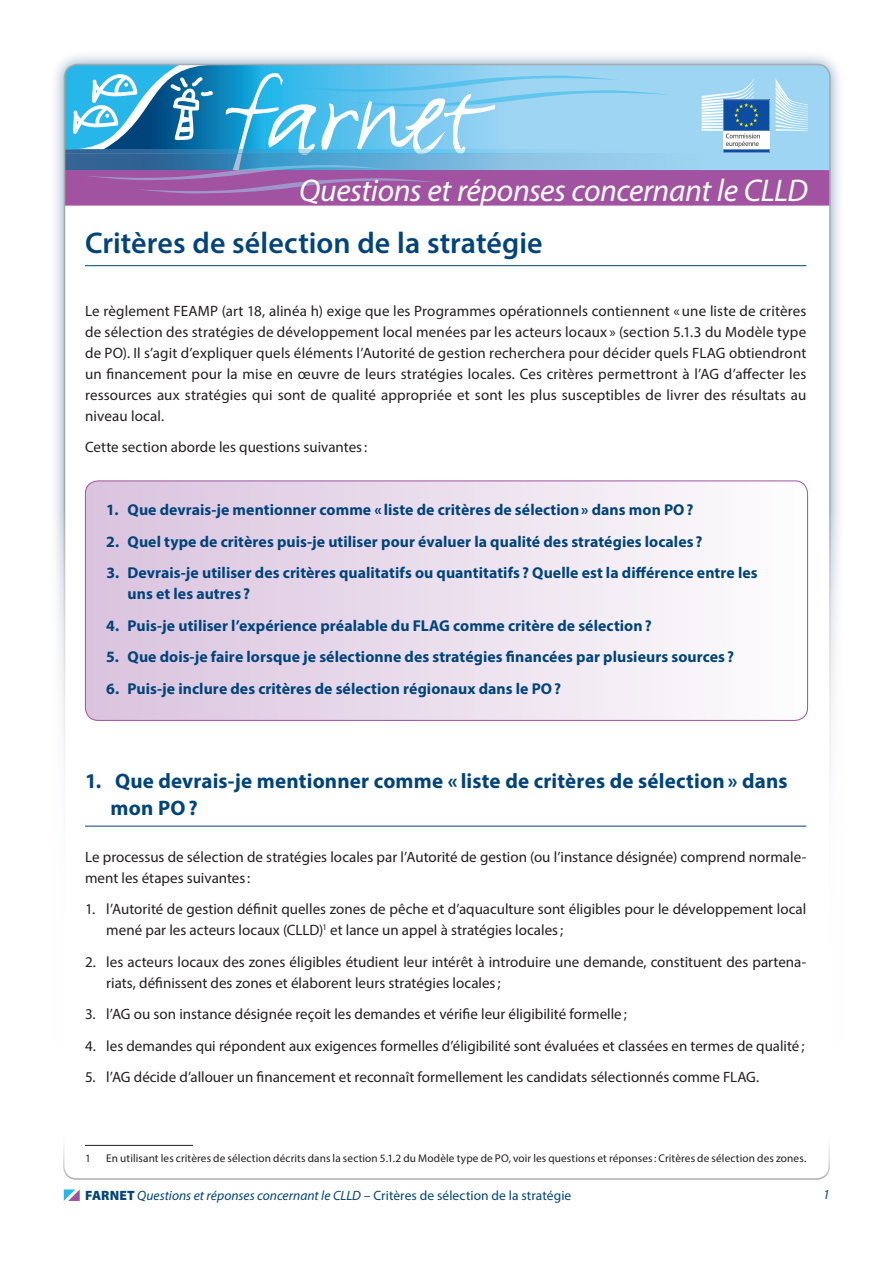
<style>
.page{position:relative;width:893px;height:1263px;background:#fff}
.page>*{position:absolute;margin:0;border:0;box-sizing:border-box;transform-origin:0 0}
.t1{font:italic 31.5px "Myriad Pro";letter-spacing:-.015em;color:#fff}
.t2{font:600 30px "Myriad Pro";color:#00447b}
.t3{font:700 21px/27px "Myriad Pro";letter-spacing:.01em;color:#00447b}
.t4{font:700 15.75px/21px "Myriad Pro";letter-spacing:.005em;color:#00447b}
.t5{font:15px/21px "Myriad Pro";color:#231f20}
.t6{font:italic 13.5px "Myriad Pro";color:#00447b}
.t7{font:11.25px "Myriad Pro";letter-spacing:.01em;color:#231f20}
.s1{font-weight:900;font-style:normal}
.s2{font-style:normal}
</style>
<div class="page">
<div style="left:49px;top:49px;width:796px;height:1166px;background:#00447b;opacity:.5"></div>
<div style="left:65px;top:65px;width:765px;height:1135px;background:#fff;border-radius:13px"></div>
<div style="left:670px;top:65px;width:160px;height:105px;background:#9ed5f3"></div>
<div style="left:65px;top:154px;width:638px;height:17px;background:#9cd3f1"></div>
<hr style="left:65px;top:150px;width:638px;height:4px;background:#9ed5f3">
<div style="left:65px;top:170px;width:765px;height:36px;background:#a153a1;border:2px solid #a153a1"></div>
<div style="left:0;top:510px;width:893px;height:753px;background:#fff"></div>
<svg style="left:65px;top:65px;width:605px;height:132px"></svg>
<svg style="left:63px;top:1144px;width:767px;height:36px"></svg>
<svg style="left:64px;top:1189px;width:16px;height:12px"></svg>
<svg style="left:85px;top:481px;width:722px;height:239px"></svg>
<div style="left:85px;top:480px;width:723px;height:241px;border:1px solid #a153a1;border-radius:13px"></div>
<hr style="left:85px;top:265px;width:721px;height:1px;background:#00447b">
<hr style="left:85px;top:826px;width:721px;height:1px;background:#00447b">
<hr style="left:85px;top:1145px;width:108px;height:1px;background:#231f20">
<svg style="left:776px;top:79px;width:32px;height:52px;background:#b8e0f6"></svg>
<svg style="left:702px;top:79px;width:67px;height:74px"></svg>
<h1 class="t1" style="left:299px;top:171px;width:510px">Questions et réponses concernant le CLLD</h1>
<h2 class="t2" style="left:85px;top:223px;width:459px">Critères de sélection de la stratégie</h2>
<p class="t5" style="left:85px;top:300px;width:723px;text-align:justify">Le règlement FEAMP (art 18, alinéa h) exige que les Programmes opérationnels contiennent « une liste de critères de sélection des stratégies de développement local menées par les acteurs locaux » (section 5.1.3 du Modèle type de PO). Il s’agit d’expliquer quels éléments l’Autorité de gestion recherchera pour décider quels FLAG obtiendront un financement pour la mise en œuvre de leurs stratégies locales. Ces critères permettront à l’AG d’affecter les ressources aux stratégies qui sont de qualité appropriée et sont les plus susceptibles de livrer des résultats au niveau local.</p>
<p class="t5" style="left:85px;top:436px;width:284px">Cette section aborde les questions suivantes:</p>
<p class="t4" style="left:106px;top:499px;width:589px">1. Que devrais-je mentionner comme « liste de critères de sélection» dans mon PO?</p>
<p class="t4" style="left:106px;top:530px;width:598px">2. Quel type de critères puis-je utiliser pour évaluer la qualité des stratégies locales ?</p>
<p class="t4" style="left:128px;top:562px;width:632px;text-indent:-21px">3. Devrais-je utiliser des critères qualitatifs ou quantitatifs ? Quelle est la différence entre les uns et les autres ?</p>
<p class="t4" style="left:106px;top:614px;width:547px">4. Puis-je utiliser l’expérience préalable du FLAG comme critère de sélection?</p>
<p class="t4" style="left:106px;top:646px;width:629px">5. Que dois-je faire lorsque je sélectionne des stratégies financées par plusieurs sources ?</p>
<p class="t4" style="left:106px;top:677px;width:456px">6. Puis-je inclure des critères de sélection régionaux dans le PO?</p>
<h3 class="t3" style="left:111px;top:767px;width:679px;text-indent:-26px">1. Que devrais-je mentionner comme « liste de critères de sélection » dans mon PO ?</h3>
<p class="t5" style="left:85px;top:846px;width:723px">Le processus de sélection de stratégies locales par l’Autorité de gestion (ou l’instance désignée) comprend normale&shy;ment les étapes suivantes:</p>
<p class="t5" style="left:106px;top:898px;width:701px;text-indent:-21px">1. l’Autorité de gestion définit quelles zones de pêche et d’aquaculture sont éligibles pour le développement local mené par les acteurs locaux (CLLD)<sup>1</sup> et lance un appel à stratégies locales;</p>
<p class="t5" style="left:106px;top:951px;width:701px;text-indent:-21px">2. les acteurs locaux des zones éligibles étudient leur intérêt à introduire une demande, constituent des partena&shy;riats, définissent des zones et élaborent leurs stratégies locales;</p>
<p class="t5" style="left:85px;top:1003px;width:543px">3. l’AG ou son instance désignée reçoit les demandes et vérifie leur éligibilité formelle ;</p>
<p class="t5" style="left:85px;top:1035px;width:721px">4. les demandes qui répondent aux exigences formelles d’éligibilité sont évaluées et classées en termes de qualité;</p>
<p class="t5" style="left:85px;top:1066px;width:676px">5. l’AG décide d’allouer un financement et reconnaît formellement les candidats sélectionnés comme FLAG.</p>
<p class="t7" style="left:85px;top:1151px;width:7px">1</p>
<p class="t7" style="left:106px;top:1151px;width:701px">En utilisant les critères de sélection décrits dans la section 5.1.2 du Modèle type de PO, voir les questions et réponses: Critères de sélection des zones.</p>
<p class="t6" style="left:85px;top:1187px;width:488px"><span class="s1">FARNET</span> Questions et réponses concernant le CLLD <span class="s2">– Critères de sélection de la stratégie</span></p>
<p class="t6" style="left:823px;top:1186px;width:8px">1</p>
</div>
